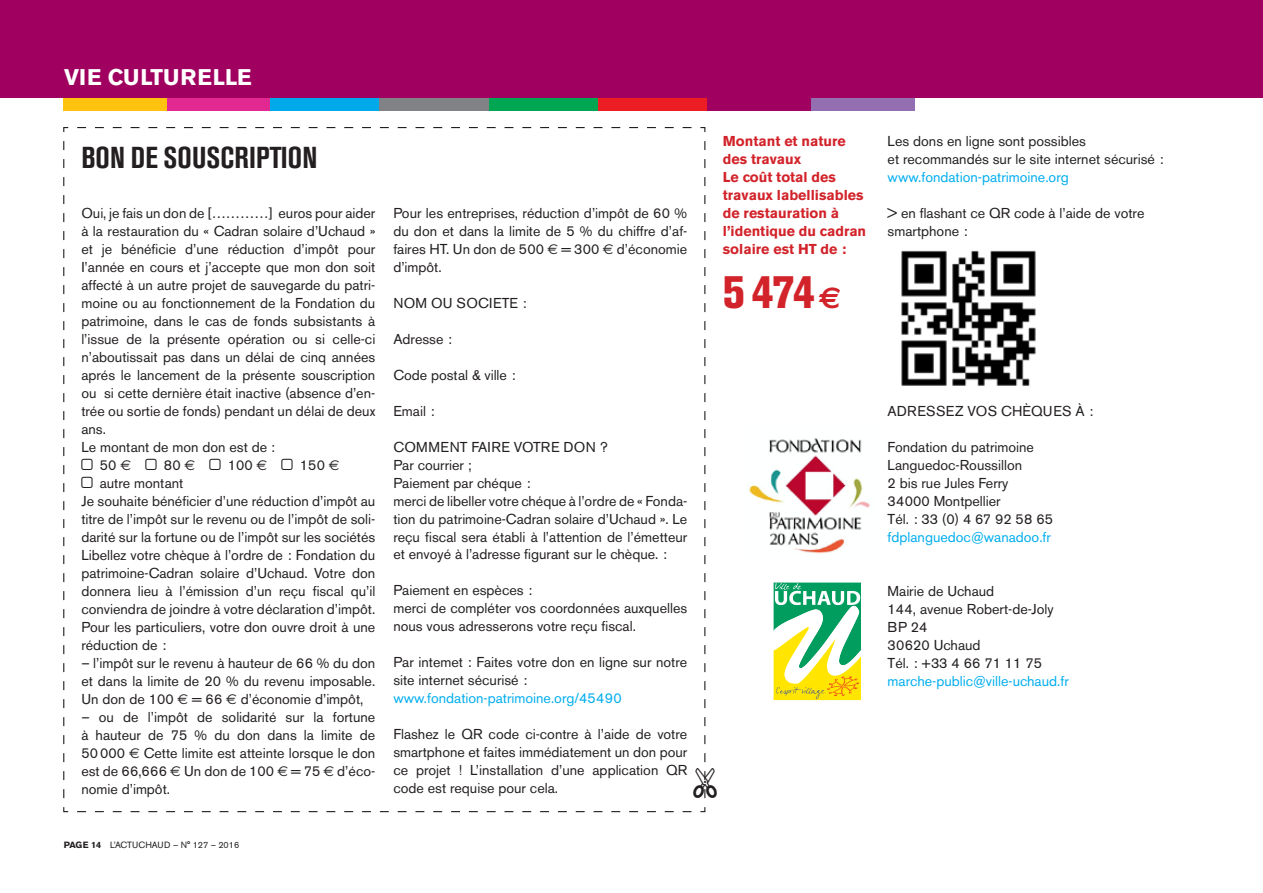
<style>
.page{position:relative;width:1263px;height:893px;background:#fff}
.page>*{position:absolute;margin:0;border:0;box-sizing:border-box;transform-origin:0 0}
.t1{font:800 condensed 45px "Akzidenz Grotesk BE";color:#d2232a}
.t2{font:700 condensed 30px "Akzidenz Grotesk BE";letter-spacing:.005em;color:#231f20}
.t3{font:700 22.5px "Akzidenz Grotesk BE";color:#fff}
.t4{font:14.25px/18px "Akzidenz Grotesk BE";color:#231f20}
.t5{font:14.25px "Akzidenz Grotesk BE";color:#00aeef}
.t6{font:700 14.25px/18px "Akzidenz Grotesk BE";color:#d2232a}
.t7{font:14.25px "Akzidenz Grotesk BE";letter-spacing:.02em;color:#231f20}
.t8{font:9px "Akzidenz Grotesk BE";color:#231f20}
.s1{font-family:"Euro Sans"}
.s2{font-weight:700}
.s3{font-family:"Euro Sans";font-weight:700;font-stretch:normal;font-size:30px}
</style>
<div class="page">
<hr style="left:1262px;top:0;width:1px;height:98px;background:#936eb0">
<div style="left:0;top:0;width:1263px;height:97px;background:#a0005f"></div>
<div style="left:167px;top:98px;width:103px;height:13px;background:#e12991"></div>
<div style="left:270px;top:98px;width:110px;height:13px;background:#00a9e9"></div>
<div style="left:380px;top:98px;width:109px;height:13px;background:#808285"></div>
<div style="left:489px;top:98px;width:109px;height:13px;background:#00a651"></div>
<div style="left:598px;top:98px;width:110px;height:13px;background:#ed1d24"></div>
<div style="left:708px;top:98px;width:103px;height:13px;background:#a0005f"></div>
<div style="left:64px;top:98px;width:103px;height:13px;background:#ffc20e"></div>
<div style="left:811px;top:98px;width:103px;height:13px;background:#936eb0"></div>
<img style="left:901px;top:250px;width:135px;height:136px">
<svg style="left:63px;top:127px;width:643px;height:686px"></svg>
<img style="left:749px;top:438px;width:121px;height:116px">
<svg style="left:774px;top:583px;width:87px;height:117px"></svg>
<svg style="left:81px;top:458px;width:12px;height:12px"></svg>
<svg style="left:145px;top:458px;width:12px;height:12px"></svg>
<svg style="left:209px;top:458px;width:12px;height:12px"></svg>
<svg style="left:281px;top:458px;width:12px;height:12px"></svg>
<svg style="left:81px;top:476px;width:12px;height:12px"></svg>
<svg style="left:693px;top:137px;width:13px;height:661px"></svg>
<h3 class="t3" style="left:64px;top:64px;width:189px">VIE CULTURELLE</h3>
<h2 class="t2" style="left:81px;top:140px;width:237px">BON DE SOUSCRIPTION</h2>
<p class="t4" style="left:81px;top:204px;width:295px">Oui, je fais un don de […………] euros pour aider</p>
<p class="t4" style="left:81px;top:222px;width:295px">à la restauration du « Cadran solaire d’Uchaud »</p>
<p class="t4" style="left:81px;top:240px;width:295px">et je bénéficie d’une réduction d’impôt pour</p>
<p class="t4" style="left:81px;top:258px;width:295px">I’année en cours et j’accepte que mon don soit</p>
<p class="t4" style="left:81px;top:276px;width:295px">affecté à un autre projet de sauvegarde du patri-</p>
<p class="t4" style="left:81px;top:294px;width:295px">moine ou au fonctionnement de la Fondation du</p>
<p class="t4" style="left:81px;top:312px;width:295px">patrimoine, dans le cas de fonds subsistants à</p>
<p class="t4" style="left:81px;top:330px;width:295px">l’issue de la présente opération ou si celle-ci</p>
<p class="t4" style="left:81px;top:348px;width:295px">n’aboutissait pas dans un délai de cinq années</p>
<p class="t4" style="left:81px;top:366px;width:295px">aprés le lancement de la présente souscription</p>
<p class="t4" style="left:81px;top:384px;width:295px">ou si cette dernière était inactive (absence d’en-</p>
<p class="t4" style="left:81px;top:402px;width:295px">trée ou sortie de fonds) pendant un délai de deux</p>
<p class="t4" style="left:81px;top:420px;width:26px">ans.</p>
<p class="t4" style="left:81px;top:438px;width:195px">Le montant de mon don est de :</p>
<p class="t4" style="left:100px;top:456px;width:33px">50 <span class="s1">€</span></p>
<p class="t4" style="left:164px;top:456px;width:33px">80 <span class="s1">€</span></p>
<p class="t4" style="left:228px;top:456px;width:41px">100 <span class="s1">€</span></p>
<p class="t4" style="left:300px;top:456px;width:41px">150 <span class="s1">€</span></p>
<p class="t4" style="left:81px;top:474px;width:295px;text-indent:18px">autre montant<br>Je souhaite bénéficier d’une réduction d’impôt au titre de l’impôt sur le revenu ou de l’impôt de soli&shy;darité sur la fortune ou de l’impôt sur les sociétés Libellez votre chèque à l’ordre de : Fondation du patrimoine-Cadran solaire d’Uchaud. Votre don donnera lieu à l’émission d’un reçu fiscal qu’il conviendra de joindre à votre déclaration d’impôt.<br>Pour les particuliers, votre don ouvre droit à une réduction de :</p>
<p class="t4" style="left:81px;top:654px;width:295px;text-align:justify">– l’impôt sur le revenu à hauteur de 66 % du don et dans la limite de 20 % du revenu imposable.<br>Un don de 100 <span class="s1">€</span> = 66 <span class="s1">€</span> d’économie d’impôt,</p>
<p class="t4" style="left:81px;top:708px;width:295px;text-align:justify">– ou de l’impôt de solidarité sur la fortune à hauteur de 75 % du don dans la limite de 50000 <span class="s1">€</span> Cette limite est atteinte lorsque le don est de 66,666 <span class="s1">€</span> Un don de 100 <span class="s1">€</span> = 75 <span class="s1">€</span> d’éco&shy;nomie d’impôt.</p>
<p class="t8" style="left:64px;top:839px;width:177px"><span class="s2">PAGE 14</span> L’ACTUCHAUD – N° 127 – 2016</p>
<p class="t4" style="left:393px;top:204px;width:295px;text-align:justify">Pour les entreprises, réduction d’impôt de 60 % du don et dans la limite de 5 % du chiffre d’af&shy;faires HT. Un don de 500 <span class="s1">€</span> = 300 <span class="s1">€</span> d’économie d’impôt.</p>
<p class="t7" style="left:393px;top:294px;width:135px">NOM OU SOCIETE :</p>
<p class="t4" style="left:393px;top:330px;width:60px">Adresse :</p>
<p class="t4" style="left:393px;top:366px;width:124px">Code postal &amp; ville :</p>
<p class="t4" style="left:393px;top:402px;width:43px">Email :</p>
<p class="t4" style="left:393px;top:438px;width:295px">COMMENT FAIRE VOTRE DON ?<br>Par courrier ;<br>Paiement par chéque :<br>merci de libeller votre chéque à l’ordre de « Fonda&shy;tion du patrimoine-Cadran solaire d’Uchaud ». Le reçu fiscal sera établi à l’attention de l’émetteur et envoyé à l’adresse figurant sur le chèque. :</p>
<p class="t4" style="left:393px;top:581px;width:295px">Paiement en espèces :<br>merci de compléter vos coordonnées auxquelles nous vous adresserons votre reçu fiscal.</p>
<p class="t4" style="left:393px;top:653px;width:295px">Par intemet : Faites votre don en ligne sur notre site internet sécurisé :</p>
<p class="t5" style="left:393px;top:690px;width:230px">www.fondation-patrimoine.org/45490</p>
<p class="t4" style="left:393px;top:725px;width:295px;text-align:justify">Flashez le QR code ci-contre à l’aide de votre smartphone et faites immédiatement un don pour ce projet ! L’installation d’une application QR code est requise pour cela.</p>
<p class="t6" style="left:723px;top:132px;width:145px">Montant et nature des travaux<br>Le coût total des travaux labellisables de restauration à l’identique du cadran solaire est HT de :</p>
<h1 class="t1" style="left:723px;top:266px;width:120px">5474<span class="s3">€</span></h1>
<p class="t4" style="left:888px;top:132px;width:277px">Les dons en ligne sont possibles<br>et recommandés sur le site internet sécurisé :</p>
<p class="t5" style="left:888px;top:168px;width:183px">www.fondation-patrimoine.org</p>
<p class="t4" style="left:888px;top:204px;width:258px">&gt; en flashant ce QR code à l’aide de votre smartphone :</p>
<p class="t7" style="left:888px;top:402px;width:207px">ADRESSEZ VOS CHÈQUES À :</p>
<p class="t4" style="left:888px;top:438px;width:167px">Fondation du patrimoine<br>Languedoc-Roussillon<br>2 bis rue Jules Ferry<br>34000 Montpellier<br>Tél. : 33 (0) 4 67 92 58 65</p>
<p class="t5" style="left:888px;top:528px;width:165px">fdplanguedoc@wanadoo.fr</p>
<p class="t4" style="left:888px;top:582px;width:167px">Mairie de Uchaud<br>144, avenue Robert-de-Joly<br>BP 24<br>30620 Uchaud<br>Tél. : +33 4 66 71 11 75</p>
<p class="t5" style="left:888px;top:672px;width:183px">marche-public@ville-uchaud.fr</p>
</div>
